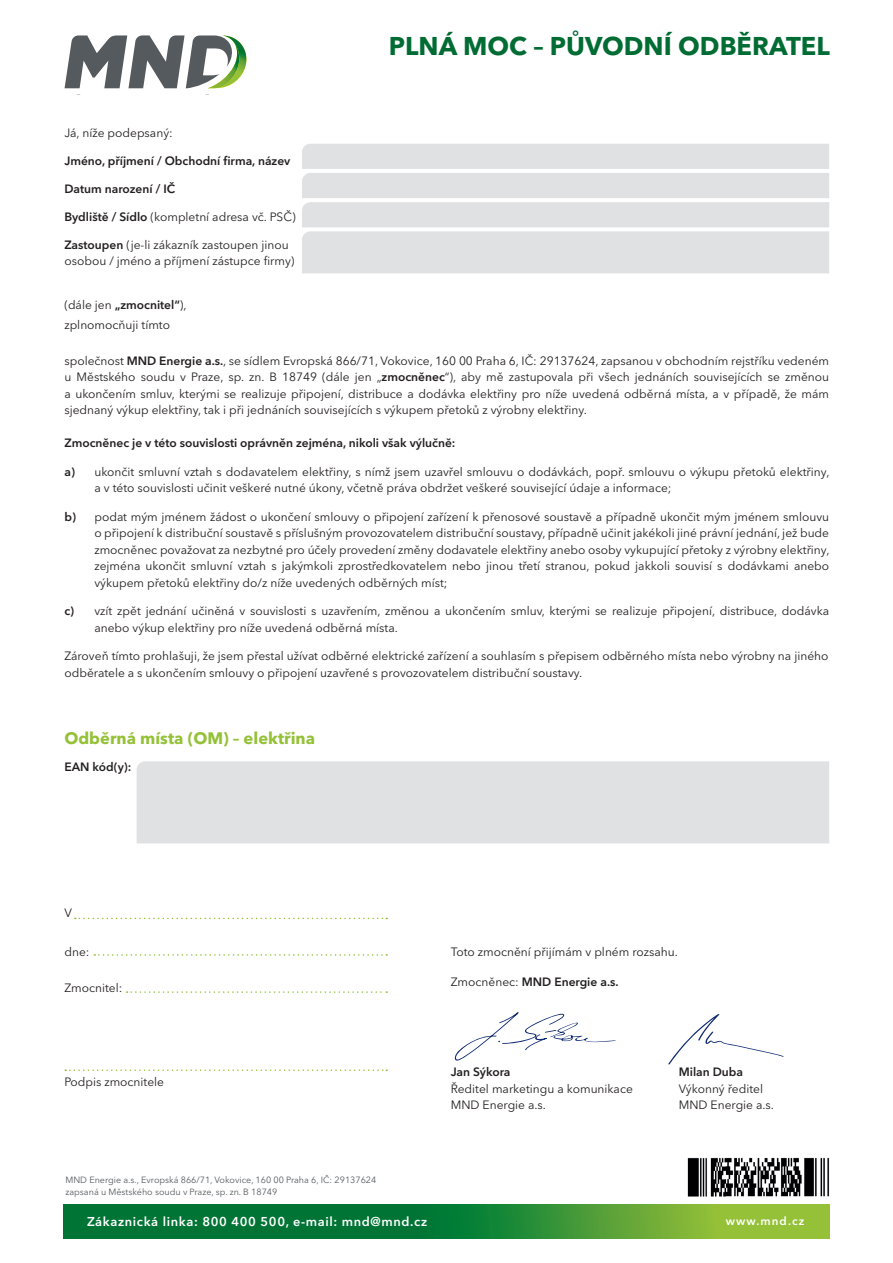
<style>
.page{position:relative;width:893px;height:1263px;background:#fff}
.page>*{position:absolute;margin:0;border:0;box-sizing:border-box;transform-origin:0 0}
.t1{font:700 25.5px "Avenir Next LT Pro";color:#006c33}
.t2{font:700 16.5px "Avenir Next LT Pro";color:#94c138}
.t3{font:600 12.75px "Avenir Next LT Pro";letter-spacing:.05em;color:#fff}
.t4{font:12px/16.5px "Avenir Next LT Pro";color:#231f20}
.t5{font:600 12px "Avenir Next LT Pro";color:#231f20}
.t6{font:600 11.55px "Avenir Next LT Pro";letter-spacing:.09em;color:#fff}
.t7{font:9px/12px "Avenir Next LT Pro";color:#555a5e}
.s1{font-weight:600}
.s2{font-weight:400}
</style>
<div class="page">
<svg style="left:668px;top:1014px;width:116px;height:51px"></svg>
<svg style="left:64px;top:1204px;width:765px;height:34px;background:#2e8d36"></svg>
<svg style="left:302px;top:144px;width:527px;height:129px;background:#e1e3e5"></svg>
<svg style="left:65px;top:35px;width:162px;height:53px"></svg>
<img style="left:217px;top:36px;width:30px;height:52px">
<svg style="left:65px;top:1069px;width:322px;height:2px"></svg>
<svg style="left:75px;top:918px;width:312px;height:1px"></svg>
<svg style="left:94px;top:954px;width:293px;height:2px"></svg>
<svg style="left:127px;top:991px;width:260px;height:2px"></svg>
<svg style="left:454px;top:1012px;width:162px;height:49px"></svg>
<div style="left:137px;top:761px;width:692px;height:82px;background:#dfe1e3"></div>
<img style="left:687px;top:1157px;width:143px;height:40px">
<h1 class="t1" style="left:389px;top:30px;width:442px">PLNÁ MOC – PŮVODNÍ ODBĚRATEL</h1>
<p class="t4" style="left:64px;top:124px;width:110px">Já, níže podepsaný:</p>
<p class="t5" style="left:64px;top:154px;width:228px">Jméno, příjmení / Obchodní firma, název</p>
<p class="t5" style="left:64px;top:182px;width:112px">Datum narození / IČ</p>
<p class="t4" style="left:64px;top:208px;width:233px"><span class="s1">Bydliště / Sídlo</span> (kompletní adresa vč. PSČ)</p>
<p class="t4" style="left:64px;top:236px;width:232px"><span class="s1">Zastoupen</span> (je-li zákazník zastoupen jinou osobou / jméno a příjmení zástupce firmy)</p>
<p class="t4" style="left:64px;top:294px;width:124px;line-height:20.7px">(dále jen <span class="s1">„zmocnitel“</span>), zplnomocňuji tímto</p>
<p class="t4" style="left:64px;top:352px;width:766px;text-align:justify">společnost <span class="s1">MND Energie a.s.</span>, se sídlem Evropská 866/71, Vokovice, 160 00 Praha 6, IČ: 29137624, zapsanou v obchodním rejstříku vedeném u Městského soudu v Praze, sp. zn. B 18749 (dále jen „<span class="s1">zmocněnec</span>“), aby mě zastupovala při všech jednáních souvisejících se změnou a ukončením smluv, kterými se realizuje připojení, distribuce a dodávka elektřiny pro níže uvedená odběrná místa, a v případě, že mám sjednaný výkup elektřiny, tak i při jednáních souvisejících s výkupem přetoků z výrobny elektřiny.</p>
<p class="t5" style="left:64px;top:436px;width:393px">Zmocněnec je v této souvislosti oprávněn zejména, nikoli však výlučně:</p>
<p class="t4" style="left:94px;top:463px;width:737px;text-indent:-30px"><span class="s1">a)</span> ukončit smluvní vztah s dodavatelem elektřiny, s nímž jsem uzavřel smlouvu o dodávkách, popř. smlouvu o výkupu přetoků elektřiny, a v této souvislosti učinit veškeré nutné úkony, včetně práva obdržet veškeré související údaje a informace;</p>
<p class="t4" style="left:94px;top:508px;width:737px;text-align:justify;text-indent:-30px"><span class="s1">b)</span> podat mým jménem žádost o ukončení smlouvy o připojení zařízení k přenosové soustavě a případně ukončit mým jménem smlouvu o připojení k distribuční soustavě s příslušným provozovatelem distribuční soustavy, případně učinit jakékoli jiné právní jednání, jež bude zmocněnec považovat za nezbytné pro účely provedení změny dodavatele elektřiny anebo osoby vykupující přetoky z výrobny elektřiny, zejména ukončit smluvní vztah s jakýmkoli zprostředkovatelem nebo jinou třetí stranou, pokud jakkoli souvisí s dodávkami anebo výkupem přetoků elektřiny do/z níže uvedených odběrných míst;</p>
<p class="t4" style="left:94px;top:603px;width:736px;text-indent:-30px"><span class="s1">c)</span> vzít zpět jednání učiněná v souvislosti s uzavřením, změnou a ukončením smluv, kterými se realizuje připojení, distribuce, dodávka anebo výkup elektřiny pro níže uvedená odběrná místa.</p>
<p class="t4" style="left:64px;top:648px;width:766px">Zároveň tímto prohlašuji, že jsem přestal užívat odběrné elektrické zařízení a souhlasím s přepisem odběrného místa nebo výrobny na jiného odběratele a s ukončením smlouvy o připojení uzavřené s provozovatelem distribuční soustavy.</p>
<h2 class="t2" style="left:64px;top:728px;width:252px">Odběrná místa (OM) – elektřina</h2>
<p class="t5" style="left:64px;top:759px;width:69px">EAN kód(y):</p>
<p class="t4" style="left:64px;top:905px;width:9px">V</p>
<p class="t4" style="left:64px;top:943px;width:27px">dne:</p>
<p class="t4" style="left:64px;top:979px;width:60px">Zmocnitel:</p>
<p class="t4" style="left:64px;top:1074px;width:101px">Podpis zmocnitele</p>
<p class="t7" style="left:65px;top:1174px;width:312px">MND Energie a.s., Evropská 866/71, Vokovice, 160 00 Praha 6, IČ: 29137624 zapsaná u Městského soudu v Praze, sp. zn. B 18749</p>
<p class="t4" style="left:451px;top:943px;width:229px">Toto zmocnění přijímám v plném rozsahu.</p>
<p class="t5" style="left:451px;top:974px;width:169px"><span class="s2">Zmocněnec:</span> MND Energie a.s.</p>
<p class="t5" style="left:451px;top:1064px;width:61px">Jan Sýkora</p>
<p class="t4" style="left:451px;top:1080px;width:184px">Ředitel marketingu a komunikace<br>MND Energie a.s.</p>
<p class="t5" style="left:679px;top:1064px;width:66px">Milan Duba</p>
<p class="t4" style="left:679px;top:1080px;width:97px">Výkonný ředitel<br>MND Energie a.s.</p>
<p class="t3" style="left:87px;top:1214px;width:342px">Zákaznická linka: 800 400 500, e-mail: mnd@mnd.cz</p>
<p class="t6" style="left:726px;top:1214px;width:80px">www.mnd.cz</p>
</div>
